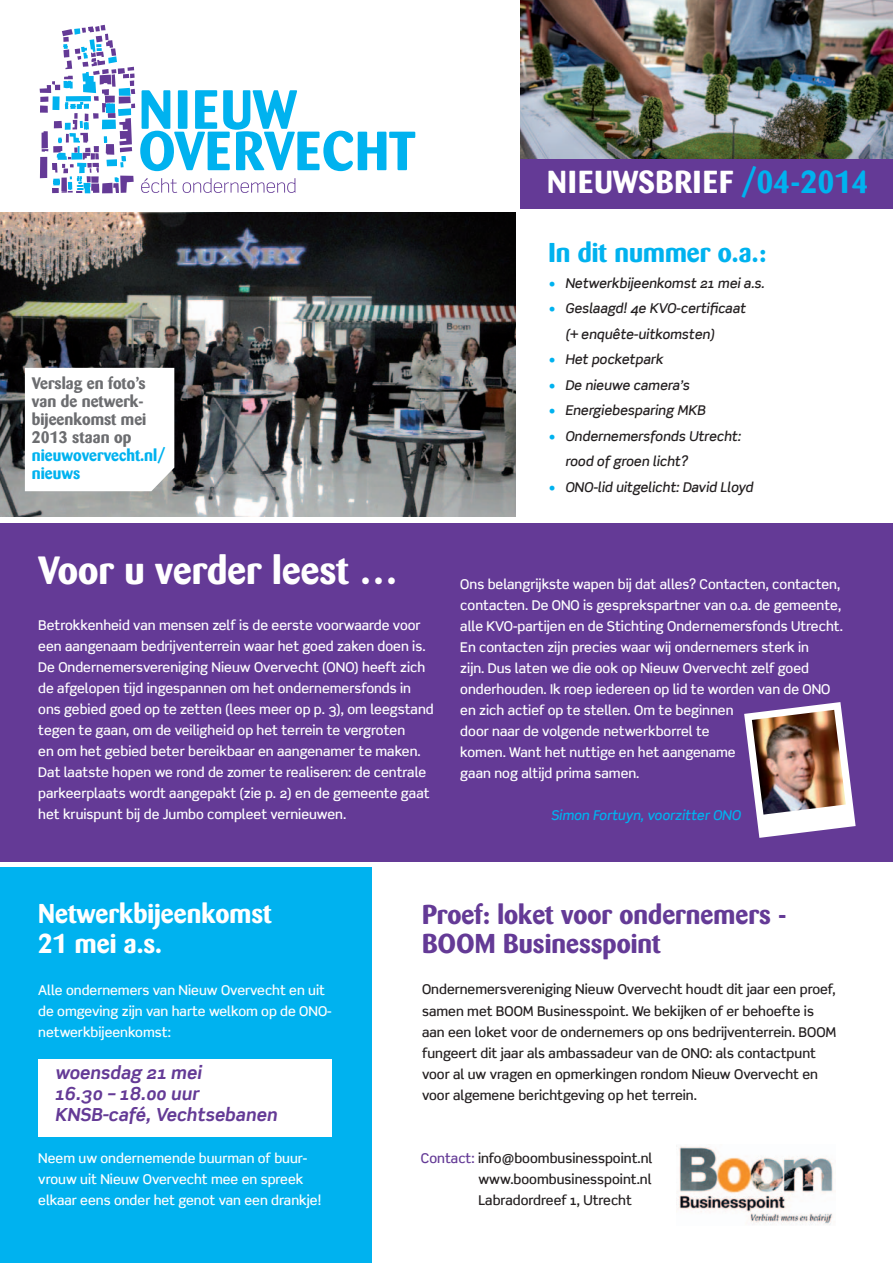
<style>
.page{position:relative;width:893px;height:1263px;background:#fff}
.page>*{position:absolute;margin:0;border:0;box-sizing:border-box;transform-origin:0 0}
.t1{font:700 39px "Barmeno";color:#fff}
.t2{font:700 31.5px "Barmeno";letter-spacing:.02em;color:#fff}
.t3{font:700 27px/28.5px "Barmeno";color:#643a96}
.t4{font:700 27px/30px "Barmeno";color:#fff}
.t5{font:700 27px "Barmeno";color:#00b2ef}
.t6{font:italic 700 18px/21px "Scene";color:#643a96}
.t7{font:700 16.5px/18px "Barmeno";color:#6c6d70}
.t8{font:700 16.5px/18px "Barmeno";color:#00b2ef}
.t9{font:500 13.5px/21px "Scene";color:#fff}
.t10{font:500 13.5px/21px "Scene";color:#231f20}
.t11{font:italic 500 13.5px/25.5px "Scene";color:#231f20}
.t12{font:italic 500 13.5px "Scene";color:#00b2ef}
.s1{color:#00b2ef}
.s2{color:#643a96}
</style>
<div class="page">
<div style="left:0;top:523px;width:893px;height:338px;background:#643a96"></div>
<svg style="left:40px;top:25px;width:375px;height:168px"></svg>
<img style="left:0;top:213px;width:516px;height:304px">
<div style="left:520px;top:155px;width:373px;height:53px;background:#643a96"></div>
<svg style="left:25px;top:368px;width:149px;height:123px"></svg>
<div style="left:0;top:867px;width:371px;height:396px;background:#00b2ef"></div>
<div style="left:38px;top:1059px;width:294px;height:77px;background:#fff"></div>
<img style="left:520px;top:0;width:373px;height:158px">
<svg style="left:744px;top:702px;width:112px;height:136px"></svg>
<img style="left:752px;top:710px;width:94px;height:104px">
<img style="left:676px;top:1146px;width:157px;height:79px">
<p class="t7" style="left:32px;top:374px;width:116px">Verslag en foto’s van de netwerk&shy;bijeenkomst mei<br>2013 staan op</p>
<p class="t8" style="left:32px;top:446px;width:135px">nieuwovervecht.nl/ nieuws</p>
<h1 class="t1" style="left:38px;top:546px;width:361px">Voor u verder leest …</h1>
<p class="t9" style="left:38px;top:615px;width:397px">Betrokkenheid van mensen zelf is de eerste voorwaarde voor een aangenaam bedrijventerrein waar het goed zaken doen is.<br>De Ondernemersvereniging Nieuw Overvecht (ONO) heeft zich de afgelopen tijd ingespannen om het ondernemersfonds in ons gebied goed op te zetten (lees meer op p. 3), om leegstand tegen te gaan, om de veiligheid op het terrein te vergroten<br>en om het gebied beter bereikbaar en aangenamer te maken.<br>Dat laatste hopen we rond de zomer te realiseren: de centrale parkeerplaats wordt aangepakt (zie p. 2) en de gemeente gaat het kruispunt bij de Jumbo compleet vernieuwen.</p>
<h2 class="t2" style="left:547px;top:163px;width:323px">NieuwsBrief <span class="s1">/04-2014</span></h2>
<h3 class="t5" style="left:549px;top:237px;width:219px">In dit nummer o.a.:</h3>
<p class="t11" style="left:549px;top:270px;width:217px"><span class="s1">•</span> Netwerkbijeenkomst 21 mei a.s.</p>
<p class="t11" style="left:565px;top:296px;width:182px;text-indent:-16px"><span class="s1">•</span> Geslaagd! 4e KVO-certificaat (+ enquête-uitkomsten)</p>
<p class="t11" style="left:549px;top:347px;width:116px"><span class="s1">•</span> Het pocketpark</p>
<p class="t11" style="left:549px;top:372px;width:142px"><span class="s1">•</span> De nieuwe camera’s</p>
<p class="t11" style="left:549px;top:398px;width:158px"><span class="s1">•</span> Energiebesparing MKB</p>
<p class="t11" style="left:565px;top:423px;width:177px;text-indent:-16px"><span class="s1">•</span> Ondernemersfonds Utrecht: rood of groen licht?</p>
<p class="t11" style="left:549px;top:474px;width:206px"><span class="s1">•</span> ONO-lid uitgelicht: David Lloyd</p>
<p class="t9" style="left:460px;top:573px;width:384px">Ons belangrijkste wapen bij dat alles? Contacten, contacten, contacten. De ONO is gesprekspartner van o.a. de gemeente, alle KVO-partijen en de Stichting Ondernemersfonds Utrecht.<br>En contacten zijn precies waar wij ondernemers sterk in<br>zijn. Dus laten we die ook op Nieuw Overvecht zelf goed onderhouden. Ik roep iedereen op lid te worden van de ONO en zich actief op te stellen. Om te beginnen<br>door naar de volgende netwerkborrel te<br>komen. Want het nuttige en het aangename<br>gaan nog altijd prima samen.</p>
<p class="t12" style="left:551px;top:806px;width:191px">Simon Fortuyn, voorzitter ONO</p>
<h3 class="t4" style="left:38px;top:899px;width:235px">Netwerkbijeenkomst<br>21 mei a.s.</h3>
<p class="t9" style="left:38px;top:980px;width:295px">Alle ondernemers van Nieuw Overvecht en uit de omgeving zijn van harte welkom op de ONO&shy;netwerkbijeenkomst:</p>
<h3 class="t6" style="left:55px;top:1062px;width:224px">woensdag 21 mei<br>16.30 – 18.00 uur<br>KNSB-café, Vechtsebanen</h3>
<p class="t9" style="left:38px;top:1148px;width:284px">Neem uw ondernemende buurman of buur&shy;vrouw uit Nieuw Overvecht mee en spreek elkaar eens onder het genot van een drankje!</p>
<h3 class="t3" style="left:422px;top:900px;width:366px">Proef: loket voor ondernemers -<br>BOOM Businesspoint</h3>
<p class="t10" style="left:422px;top:979px;width:416px">Ondernemersvereniging Nieuw Overvecht houdt dit jaar een proef, samen met BOOM Businesspoint. We bekijken of er behoefte is aan een loket voor de ondernemers op ons bedrijventerrein. BOOM fungeert dit jaar als ambassadeur van de ONO: als contactpunt voor al uw vragen en opmerkingen rondom Nieuw Overvecht en voor algemene berichtgeving op het terrein.</p>
<p class="t10" style="left:478px;top:1147px;width:176px;text-align:justify;text-indent:-57px"><span class="s2">Contact:</span> info@boombusinesspoint.nl www.boombusinesspoint.nl Labradordreef 1, Utrecht</p>
</div>
